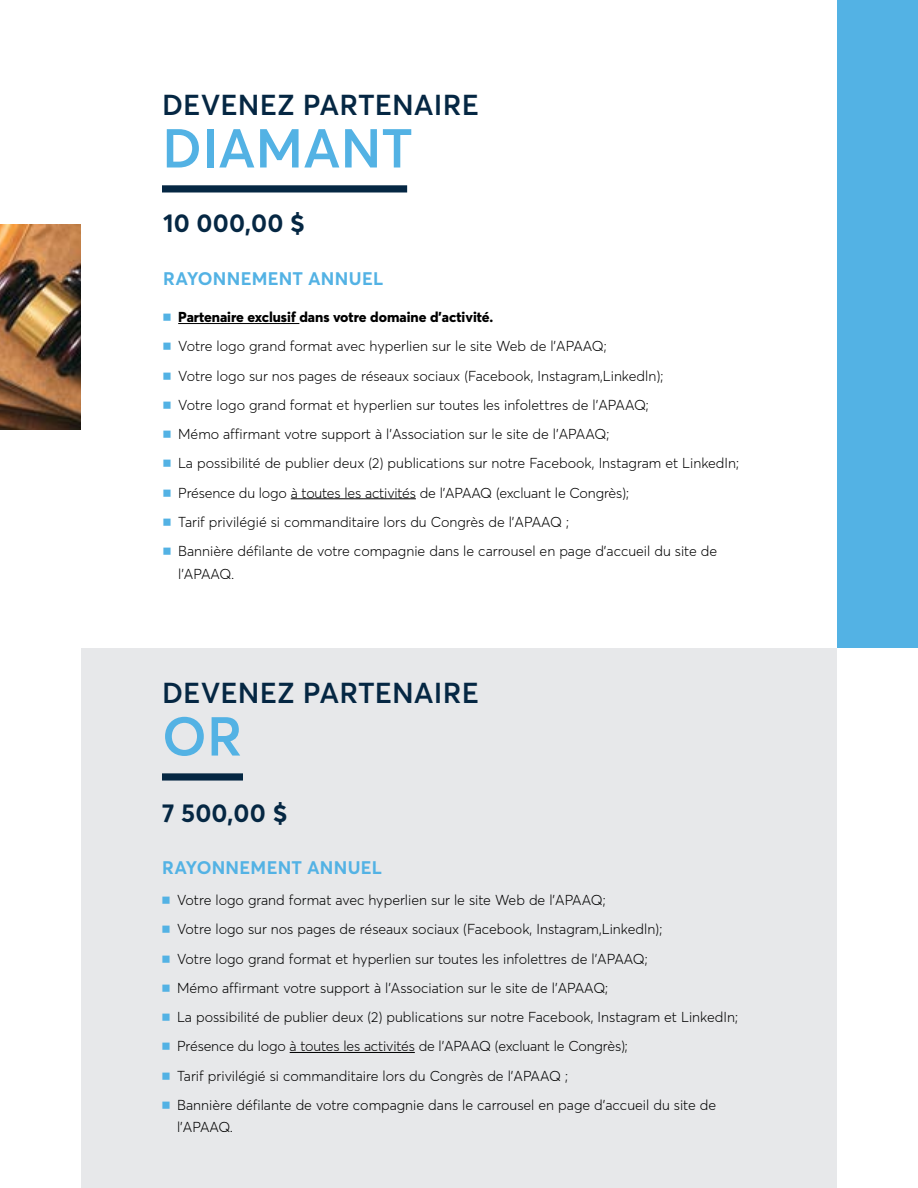
<style>
.page{position:relative;width:918px;height:1188px;background:#fff}
.page>*{position:absolute;margin:0;border:0;box-sizing:border-box;transform-origin:0 0}
.t1{font:600 54px "Averta";letter-spacing:-.005em;color:#53b2e4}
.t2{font:600 28.5px "Averta";color:#052743}
.t3{font:700 25.5px "Averta";letter-spacing:.005em;color:#052743}
.t4{font:700 18px "Averta";letter-spacing:.015em;color:#53b2e4}
.t5{font:300 14.25px/29.2px "Averta";color:#000}
.s1{font-family:"Universal Newswith Comm Pi";font-weight:400;color:#53b2e4}
.s2{font-weight:800}
</style>
<div class="page">
<div style="left:81px;top:648px;width:756px;height:540px;background:#e7e8ea"></div>
<div style="left:837px;top:0;width:81px;height:648px;background:#53b2e4"></div>
<div style="left:162px;top:185px;width:245px;height:8px;background:#052743"></div>
<img style="left:0;top:225px;width:81px;height:204px">
<hr style="left:178px;top:323px;width:121px;height:1px;background:#000">
<hr style="left:291px;top:499px;width:125px;height:1px;background:#000">
<hr style="left:290px;top:1052px;width:125px;height:1px;background:#000">
<div style="left:162px;top:773px;width:81px;height:8px;background:#052743"></div>
<h2 class="t2" style="left:162px;top:87px;width:318px">DEVENEZ PARTENAIRE</h2>
<h1 class="t1" style="left:162px;top:114px;width:252px">DIAMANT</h1>
<h3 class="t3" style="left:163px;top:207px;width:143px">10 000,00 $</h3>
<p class="t4" style="left:163px;top:267px;width:222px">RAYONNEMENT ANNUEL</p>
<p class="t5" style="left:163px;top:302px;width:578px"><span class="s1">n</span> <span class="s2">Partenaire exclusif dans votre domaine d’activité.<br></span><span class="s1">n</span> Votre logo grand format avec hyperlien sur le site Web de l’APAAQ;<br><span class="s1">n</span> Votre logo sur nos pages de réseaux sociaux (Facebook, Instagram,Linkedln);<br><span class="s1">n</span> Votre logo grand format et hyperlien sur toutes les infolettres de l’APAAQ;<br><span class="s1">n</span> Mémo affirmant votre support à l’Association sur le site de l’APAAQ;<br><span class="s1">n</span> La possibilité de publier deux (2) publications sur notre Facebook, Instagram et LinkedIn; <span class="s1">n</span> Présence du logo à toutes les activités de l’APAAQ (excluant le Congrès);<br><span class="s1">n</span> Tarif privilégié si commanditaire lors du Congrès de l’APAAQ ;<br><span class="s1">n</span> Bannière défilante de votre compagnie dans le carrousel en page d’accueil du site de</p>
<p class="t5" style="left:178px;top:559px;width:58px">l’APAAQ.</p>
<h2 class="t2" style="left:162px;top:675px;width:318px">DEVENEZ PARTENAIRE</h2>
<h1 class="t1" style="left:162px;top:702px;width:82px">OR</h1>
<h3 class="t3" style="left:162px;top:797px;width:127px">7 500,00 $</h3>
<p class="t4" style="left:162px;top:857px;width:222px">RAYONNEMENT ANNUEL</p>
<p class="t5" style="left:162px;top:885px;width:578px"><span class="s1">n</span> Votre logo grand format avec hyperlien sur le site Web de l’APAAQ;<br><span class="s1">n</span> Votre logo sur nos pages de réseaux sociaux (Facebook, Instagram,Linkedln);<br><span class="s1">n</span> Votre logo grand format et hyperlien sur toutes les infolettres de l’APAAQ;<br><span class="s1">n</span> Mémo affirmant votre support à l’Association sur le site de l’APAAQ;<br><span class="s1">n</span> La possibilité de publier deux (2) publications sur notre Facebook, Instagram et LinkedIn; <span class="s1">n</span> Présence du logo à toutes les activités de l’APAAQ (excluant le Congrès);<br><span class="s1">n</span> Tarif privilégié si commanditaire lors du Congrès de l’APAAQ ;<br><span class="s1">n</span> Bannière défilante de votre compagnie dans le carrousel en page d’accueil du site de</p>
<p class="t5" style="left:177px;top:1113px;width:58px">l’APAAQ.</p>
</div>
